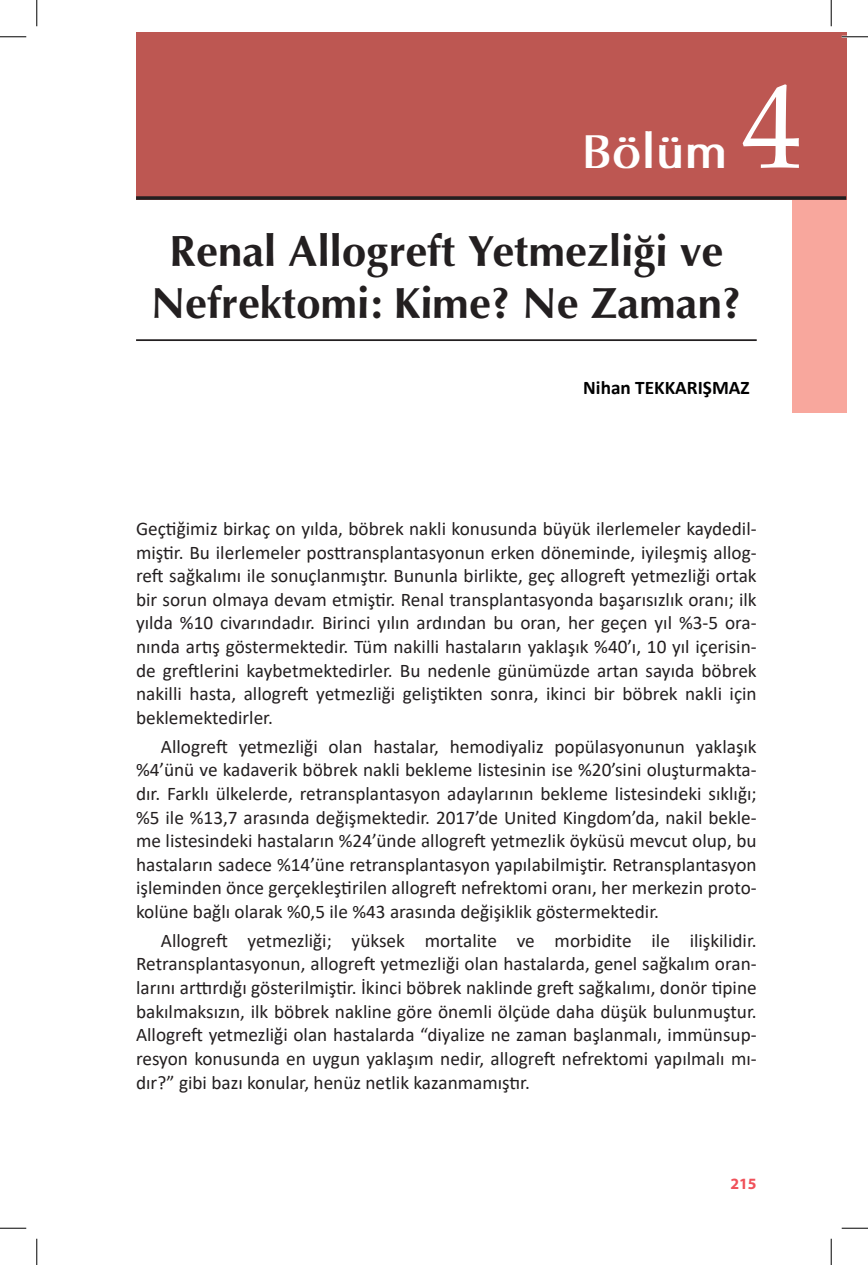
<style>
.page{position:relative;width:868px;height:1265px;background:#fff}
.page>*{position:absolute;margin:0;border:0;box-sizing:border-box;transform-origin:0 0}
.t1{font:120.4px "Palatino";color:#fff}
.t2{font:700 47.77px "Optima";color:#fff}
.t3{font:43.75px/52.5px "Optima Bold Tr";color:#231f20;text-align:center}
.t4{font:19.25px/23.6px "Calibri";color:#231f20;text-align:justify}
.t5{font:700 19.25px "Calibri";color:#000001}
.t6{font:700 15.75px "Myriad Pro";color:#f0515a}
</style>
<div class="page">
<div style="left:136px;top:32px;width:709px;height:168px;background:#bd5752"></div>
<svg style="left:136px;top:196px;width:709px;height:4px;background:#352526"></svg>
<hr style="left:136px;top:339px;width:620px;height:2px;background:#231f20">
<div style="left:791px;top:200px;width:54px;height:212px;background:#f8a79d"></div>
<hr style="left:841px;top:36px;width:26px;height:2px;background:#fff">
<svg style="left:0;top:36px;width:26px;height:1px"></svg>
<svg style="left:841px;top:36px;width:26px;height:1px"></svg>
<svg style="left:0;top:1227px;width:26px;height:1px"></svg>
<svg style="left:841px;top:1227px;width:26px;height:1px"></svg>
<svg style="left:36px;top:0;width:1px;height:26px"></svg>
<svg style="left:36px;top:1238px;width:1px;height:26px"></svg>
<svg style="left:830px;top:0;width:1px;height:26px"></svg>
<svg style="left:830px;top:1238px;width:1px;height:26px"></svg>
<h2 class="t2" style="left:581px;top:122px;width:147px">Bölüm</h2>
<h1 class="t1" style="left:741px;top:27px;width:62px">4</h1>
<h3 class="t3" style="left:151px;top:224px;width:591px">Renal Allogreft Yetmezliği ve<br>Nefrektomi: Kime? Ne Zaman?</h3>
<p class="t5" style="left:583px;top:374px;width:168px">Nihan TEKKARIŞMAZ</p>
<p class="t4" style="left:136px;top:516px;width:622px">Geçtiğimiz birkaç on yılda, böbrek nakli konusunda büyük ilerlemeler kaydedil&shy;miştir. Bu ilerlemeler posttransplantasyonun erken döneminde, iyileşmiş allog&shy;reft sağkalımı ile sonuçlanmıştır. Bununla birlikte, geç allogreft yetmezliği ortak bir sorun olmaya devam etmiştir. Renal transplantasyonda başarısızlık oranı; ilk yılda %10 civarındadır. Birinci yılın ardından bu oran, her geçen yıl %3-5 ora&shy;nında artış göstermektedir. Tüm nakilli hastaların yaklaşık %40’ı, 10 yıl içerisin&shy;de greftlerini kaybetmektedirler. Bu nedenle günümüzde artan sayıda böbrek nakilli hasta, allogreft yetmezliği geliştikten sonra, ikinci bir böbrek nakli için beklemektedirler.</p>
<p class="t4" style="left:136px;top:733px;width:622px;text-indent:25px">Allogreft yetmezliği olan hastalar, hemodiyaliz popülasyonunun yaklaşık %4’ünü ve kadaverik böbrek nakli bekleme listesinin ise %20’sini oluşturmakta&shy;dır. Farklı ülkelerde, retransplantasyon adaylarının bekleme listesindeki sıklığı; %5 ile %13,7 arasında değişmektedir. 2017’de United Kingdom’da, nakil bekle&shy;me listesindeki hastaların %24’ünde allogreft yetmezlik öyküsü mevcut olup, bu hastaların sadece %14’üne retransplantasyon yapılabilmiştir. Retransplantasyon işleminden önce gerçekleştirilen allogreft nefrektomi oranı, her merkezin proto&shy;kolüne bağlı olarak %0,5 ile %43 arasında değişiklik göstermektedir.</p>
<p class="t4" style="left:136px;top:927px;width:622px;text-indent:25px">Allogreft yetmezliği; yüksek mortalite ve morbidite ile ilişkilidir.<br>Retransplantasyonun, allogreft yetmezliği olan hastalarda, genel sağkalım oran&shy;larını arttırdığı gösterilmiştir. İkinci böbrek naklinde greft sağkalımı, donör tipine bakılmaksızın, ilk böbrek nakline göre önemli ölçüde daha düşük bulunmuştur.<br>Allogreft yetmezliği olan hastalarda “diyalize ne zaman başlanmalı, immünsup&shy;resyon konusunda en uygun yaklaşım nedir, allogreft nefrektomi yapılmalı mı&shy;dır?” gibi bazı konular, henüz netlik kazanmamıştır.</p>
<p class="t6" style="left:730px;top:1174px;width:28px">215</p>
</div>
